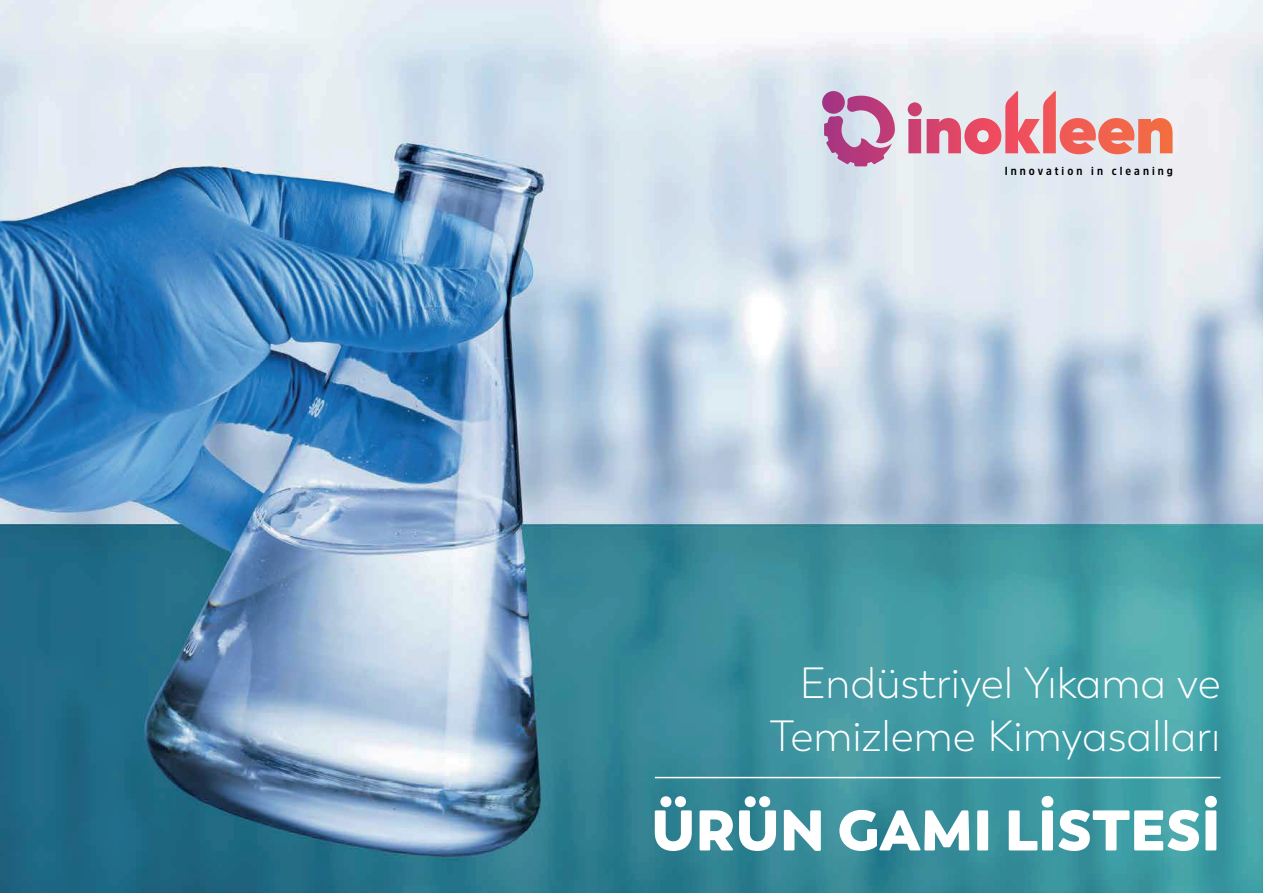
<style>
.page{position:relative;width:1263px;height:893px;background:#fff}
.page>*{position:absolute;margin:0;border:0;box-sizing:border-box;transform-origin:0 0}
.t1{font:800 57px "Boston";color:#fff}
.t2{font:300 43.5px/52.2px "Boston";color:#fff;text-align:right}
.t3{font:700 11.7px "Amsi Pro Narw";letter-spacing:.26em;color:#000}
</style>
<div class="page">
<img style="left:0;top:0;width:1263px;height:893px">
<hr style="left:655px;top:777px;width:565px;height:1px;background:#fff">
<svg style="left:822px;top:91px;width:73px;height:75px"></svg>
<svg style="left:908px;top:91px;width:264px;height:63px"></svg>
<p class="t3" style="left:1005px;top:162px;width:170px">Innovation in cleaning</p>
<p class="t2" style="left:770px;top:658px;width:452px">Endüstriyel Yıkama ve<br>Temizleme Kimyasalları</p>
<h1 class="t1" style="left:651px;top:794px;width:571px">ÜRÜN GAMI LİSTESİ</h1>
</div>
